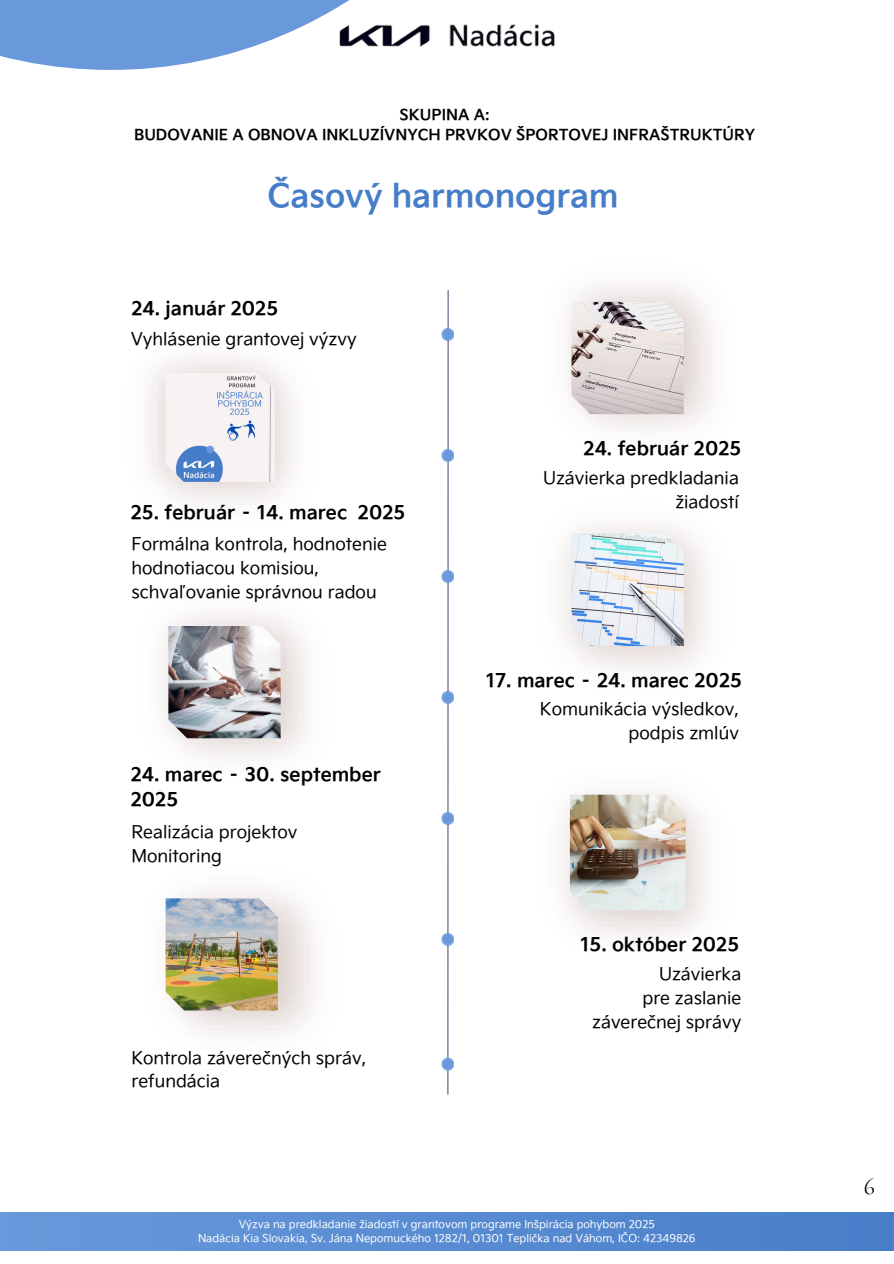
<style>
.page{position:relative;width:894px;height:1264px;background:#fff}
.page>*{position:absolute;margin:0;border:0;box-sizing:border-box;transform-origin:0 0}
.t1{font:32.25px "Kia Signature OTF Bold";color:#467dc8}
.t2{font:24px "Cormorant Garamond";color:#000}
.t3{font:19.05px/25.3px "Kia Signature OTF Bold";color:#000}
.t4{font:17.4px/24.2px "Kia Signature OTF Regular";color:#000;text-align:right}
.t5{font:15px/20.2px "Kia Signature OTF Bold";color:#000;text-align:center}
.t6{font:10.8px "Kia Signature OTF Regular";color:#fff}
</style>
<div class="page">
<svg style="left:0;top:0;width:349px;height:70px;fill:#6999db"></svg>
<img style="left:330px;top:16px;width:225px;height:37px">
<img style="left:568px;top:284px;width:144px;height:144px">
<img style="left:571px;top:302px;width:112px;height:112px">
<hr style="left:447px;top:290px;width:1px;height:804px;background:#575c7b">
<img style="left:165px;top:372px;width:110px;height:110px">
<img style="left:562px;top:525px;width:144px;height:143px">
<img style="left:571px;top:534px;width:112px;height:112px">
<img style="left:163px;top:614px;width:144px;height:143px">
<img style="left:168px;top:626px;width:112px;height:112px">
<img style="left:562px;top:792px;width:144px;height:143px">
<svg style="left:441px;top:328px;width:13px;height:13px"></svg>
<div style="left:442px;top:329px;width:11px;height:11px;background:#6999db;border-radius:50%"></div>
<svg style="left:441px;top:449px;width:13px;height:13px"></svg>
<div style="left:442px;top:450px;width:11px;height:11px;background:#6999db;border-radius:50%"></div>
<svg style="left:441px;top:691px;width:13px;height:13px"></svg>
<div style="left:442px;top:692px;width:11px;height:11px;background:#6999db;border-radius:50%"></div>
<svg style="left:441px;top:812px;width:13px;height:13px"></svg>
<div style="left:442px;top:813px;width:11px;height:11px;background:#6999db;border-radius:50%"></div>
<svg style="left:441px;top:570px;width:13px;height:13px"></svg>
<div style="left:442px;top:571px;width:11px;height:11px;background:#6999db;border-radius:50%"></div>
<svg style="left:441px;top:933px;width:13px;height:12px"></svg>
<div style="left:442px;top:934px;width:11px;height:10px;background:#6999db;border-radius:50%"></div>
<svg style="left:441px;top:1057px;width:13px;height:13px"></svg>
<div style="left:442px;top:1058px;width:11px;height:11px;background:#6999db;border-radius:50%"></div>
<img style="left:165px;top:898px;width:113px;height:112px">
<img style="left:569px;top:794px;width:116px;height:116px">
<div style="left:0;top:1212px;width:893px;height:38px;background:linear-gradient(to right,#6999db,#487ec9)"></div>
<p class="t5" style="left:134px;top:106px;width:622px">SKUPINA A:<br>BUDOVANIE A OBNOVA INKLUZÍVNYCH PRVKOV ŠPORTOVEJ INFRAŠTRUKTÚRY</p>
<p class="t1" style="left:267px;top:178px;width:352px">Časový harmonogram</p>
<p class="t3" style="left:131px;top:297px;width:148px">24. január 2025</p>
<h4 class="t4" style="left:131px;top:328px;width:227px">Vyhlásenie grantovej výzvy</h4>
<p class="t3" style="left:131px;top:500px;width:276px">25. február – 14. marec 2025</p>
<h3 class="t4" style="left:131px;top:532px;width:257px;text-align:left">Formálna kontrola, hodnotenie hodnotiacou komisiou, schvaľovanie správnou radou</h3>
<p class="t3" style="left:131px;top:762px;width:251px">24. marec – 30. september<br>2025</p>
<h3 class="t4" style="left:131px;top:820px;width:167px;text-align:left">Realizácia projektov<br>Monitoring</h3>
<h4 class="t4" style="left:131px;top:1046px;width:236px;line-height:23.7px;text-align:left">Kontrola záverečných správ, refundácia</h4>
<p class="t3" style="left:583px;top:437px;width:159px">24. február 2025</p>
<p class="t4" style="left:543px;top:466px;width:197px">Uzávierka predkladania žiadostí</p>
<h4 class="t3" style="left:486px;top:668px;width:257px">17. marec – 24. marec 2025</h4>
<p class="t4" style="left:539px;top:697px;width:200px">Komunikácia výsledkov, podpis zmlúv</p>
<p class="t3" style="left:580px;top:933px;width:160px">15. október 2025</p>
<p class="t4" style="left:592px;top:962px;width:151px">Uzávierka<br>pre zaslanie záverečnej správy</p>
<h3 class="t6" style="left:238px;top:1217px;width:417px">Výzva na predkladanie žiadostí v grantovom programe Inšpirácia pohybom 2025</h3>
<h4 class="t6" style="left:198px;top:1232px;width:499px">Nadácia Kia Slovakia, Sv. Jána Nepomuckého 1282/1, 01301 Teplička nad Váhom, IČO: 42349826</h4>
<h2 class="t2" style="left:863px;top:1171px;width:13px">6</h2>
</div>
